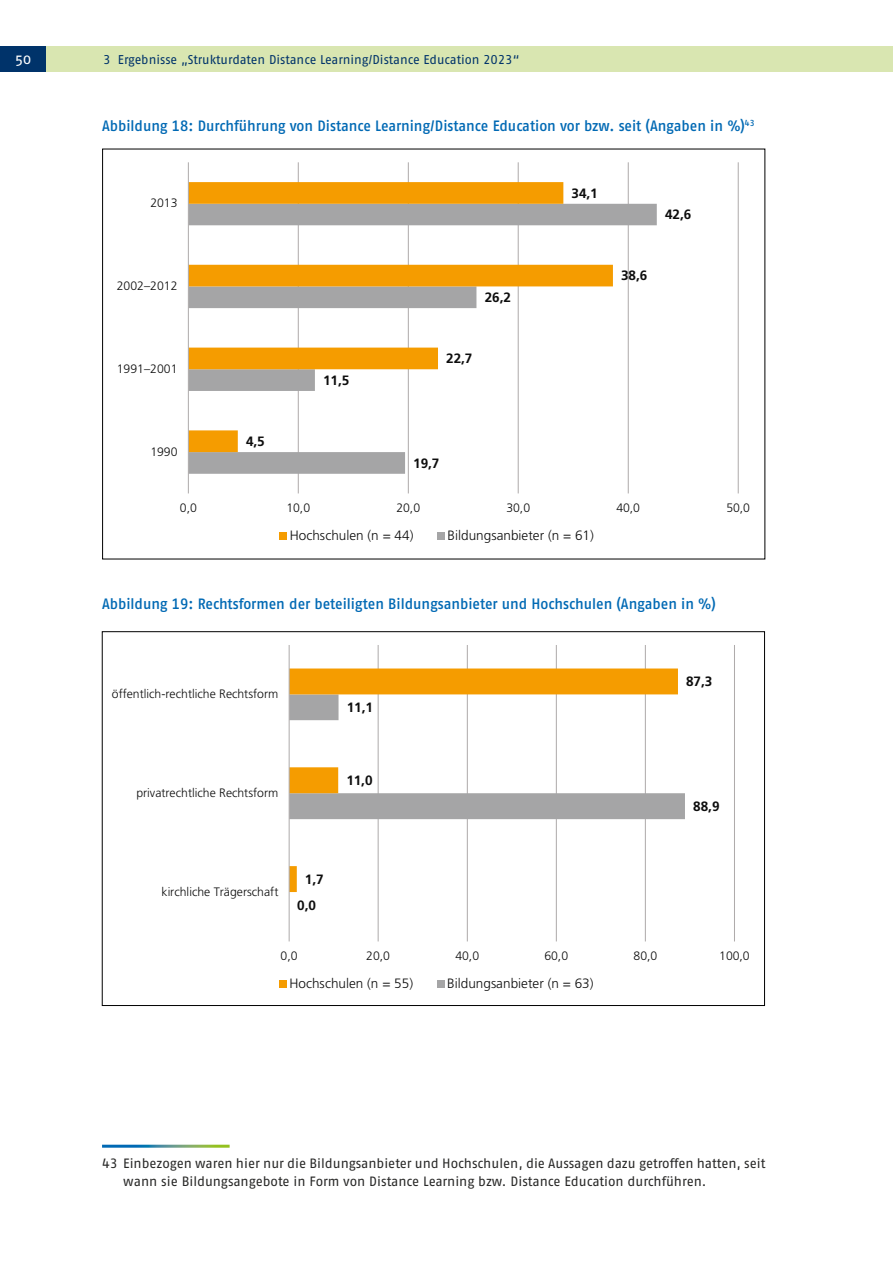
<style>
.page{position:relative;width:893px;height:1263px;background:#fff}
.page>*{position:absolute;margin:0;border:0;box-sizing:border-box;transform-origin:0 0}
.t1{font:500 15px "Fago Pro";letter-spacing:-.005em;color:#0069b4;scale:.95 1}
.t2{font:15px "Fago Pro";color:#fff}
.flowing_text_footnote{font:13.5px/18px "Fago Pro";letter-spacing:-.005em;color:#282827}
.t3{font:300 13.5px "Frutiger LT Std";color:#0d0d0d}
.t4{font:700 13.5px "Frutiger LT Std";color:#0d0d0d}
.t5{font:12.75px "Fago Pro";letter-spacing:-.005em;color:#00336a}
.t6{font:300 12.3px "Frutiger LT Std";letter-spacing:.005em;color:#0d0d0d}
</style>
<div class="page">
<div style="left:46px;top:46px;width:847px;height:26px;background:#d9e6b1"></div>
<div style="left:0;top:46px;width:46px;height:26px;background:#00336a"></div>
<hr style="left:298px;top:162px;width:1px;height:331px;background:#afabab">
<hr style="left:408px;top:162px;width:1px;height:331px;background:#afabab">
<hr style="left:518px;top:162px;width:1px;height:331px;background:#afabab">
<hr style="left:628px;top:162px;width:1px;height:331px;background:#afabab">
<hr style="left:738px;top:162px;width:1px;height:331px;background:#afabab">
<svg style="left:189px;top:204px;width:468px;height:270px"></svg>
<svg style="left:189px;top:182px;width:424px;height:270px"></svg>
<hr style="left:188px;top:162px;width:1px;height:331px;background:#afabab">
<div style="left:280px;top:532px;width:7px;height:7px;background:#f59c00"></div>
<div style="left:437px;top:532px;width:8px;height:7px;background:#a5a5a6"></div>
<hr style="left:378px;top:645px;width:1px;height:296px;background:#afabab">
<hr style="left:467px;top:645px;width:1px;height:296px;background:#afabab">
<hr style="left:556px;top:645px;width:1px;height:296px;background:#afabab">
<hr style="left:645px;top:645px;width:1px;height:296px;background:#afabab">
<hr style="left:734px;top:645px;width:1px;height:296px;background:#afabab">
<svg style="left:290px;top:668px;width:388px;height:224px"></svg>
<hr style="left:289px;top:645px;width:1px;height:296px;background:#afabab">
<div style="left:279px;top:980px;width:7px;height:7px;background:#f59c00"></div>
<div style="left:437px;top:980px;width:7px;height:7px;background:#a5a5a6"></div>
<p class="t2" style="left:15px;top:50px;width:18px">50</p>
<p class="t5" style="left:103px;top:52px;width:418px">3 Ergebnisse „Strukturdaten Distance Learning/Distance Education 2023“</p>
<p class="t1" style="left:102px;top:117px;width:688px">Abbildung 18: Durchführung von Distance Learning/Distance Education vor bzw. seit (Angaben in %)<sup>43</sup></p>
<p class="t6" style="left:150px;top:196px;width:29px">2013</p>
<p class="t6" style="left:117px;top:279px;width:62px">2002–2012</p>
<p class="t6" style="left:117px;top:362px;width:62px">1991–2001</p>
<p class="t6" style="left:150px;top:444px;width:29px">1990</p>
<p class="t4" style="left:246px;top:433px;width:20px">4,5</p>
<p class="t4" style="left:323px;top:372px;width:28px">11,5</p>
<p class="t4" style="left:485px;top:289px;width:28px">26,2</p>
<p class="t4" style="left:446px;top:350px;width:28px">22,7</p>
<p class="t4" style="left:413px;top:455px;width:28px">19,7</p>
<p class="t4" style="left:572px;top:185px;width:28px">34,1</p>
<p class="t4" style="left:665px;top:207px;width:28px">42,6</p>
<p class="t4" style="left:621px;top:268px;width:28px">38,6</p>
<p class="t6" style="left:180px;top:501px;width:19px">0,0</p>
<p class="t6" style="left:286px;top:501px;width:25px">10,0</p>
<p class="t6" style="left:396px;top:501px;width:25px">20,0</p>
<p class="t6" style="left:506px;top:501px;width:25px">30,0</p>
<p class="t6" style="left:616px;top:501px;width:25px">40,0</p>
<p class="t6" style="left:726px;top:501px;width:25px">50,0</p>
<p class="t3" style="left:290px;top:527px;width:125px">Hochschulen (n = 44)</p>
<p class="t3" style="left:448px;top:527px;width:148px">Bildungsanbieter (n = 61)</p>
<p class="t1" style="left:102px;top:595px;width:648px">Abbildung 19: Rechtsformen der beteiligten Bildungsanbieter und Hochschulen (Angaben in %)</p>
<p class="t6" style="left:112px;top:687px;width:168px">öffentlich-rechtliche Rechtsform</p>
<p class="t6" style="left:136px;top:785px;width:143px">privatrechtliche Rechtsform</p>
<p class="t4" style="left:347px;top:699px;width:28px">11,1</p>
<p class="t4" style="left:346px;top:772px;width:28px">11,0</p>
<p class="t6" style="left:161px;top:884px;width:118px">kirchliche Trägerschaft</p>
<p class="t4" style="left:305px;top:871px;width:20px">1,7</p>
<p class="t4" style="left:297px;top:897px;width:20px">0,0</p>
<p class="t4" style="left:686px;top:673px;width:28px">87,3</p>
<p class="t4" style="left:693px;top:798px;width:28px">88,9</p>
<p class="t6" style="left:281px;top:949px;width:19px">0,0</p>
<p class="t6" style="left:366px;top:949px;width:25px">20,0</p>
<p class="t6" style="left:455px;top:949px;width:25px">40,0</p>
<p class="t6" style="left:544px;top:949px;width:25px">60,0</p>
<p class="t6" style="left:633px;top:949px;width:25px">80,0</p>
<p class="t6" style="left:719px;top:949px;width:32px">100,0</p>
<p class="t3" style="left:289px;top:975px;width:125px">Hochschulen (n = 55)</p>
<p class="t3" style="left:447px;top:975px;width:148px">Bildungsanbieter (n = 63)</p>
<p class="flowing_text_footnote" style="left:123px;top:1155px;width:644px;text-indent:-21px">43 Einbezogen waren hier nur die Bildungsanbieter und Hochschulen, die Aussagen dazu getroffen hatten, seit wann sie Bildungsangebote in Form von Distance Learning bzw. Distance Education durchführen.</p>
</div>
